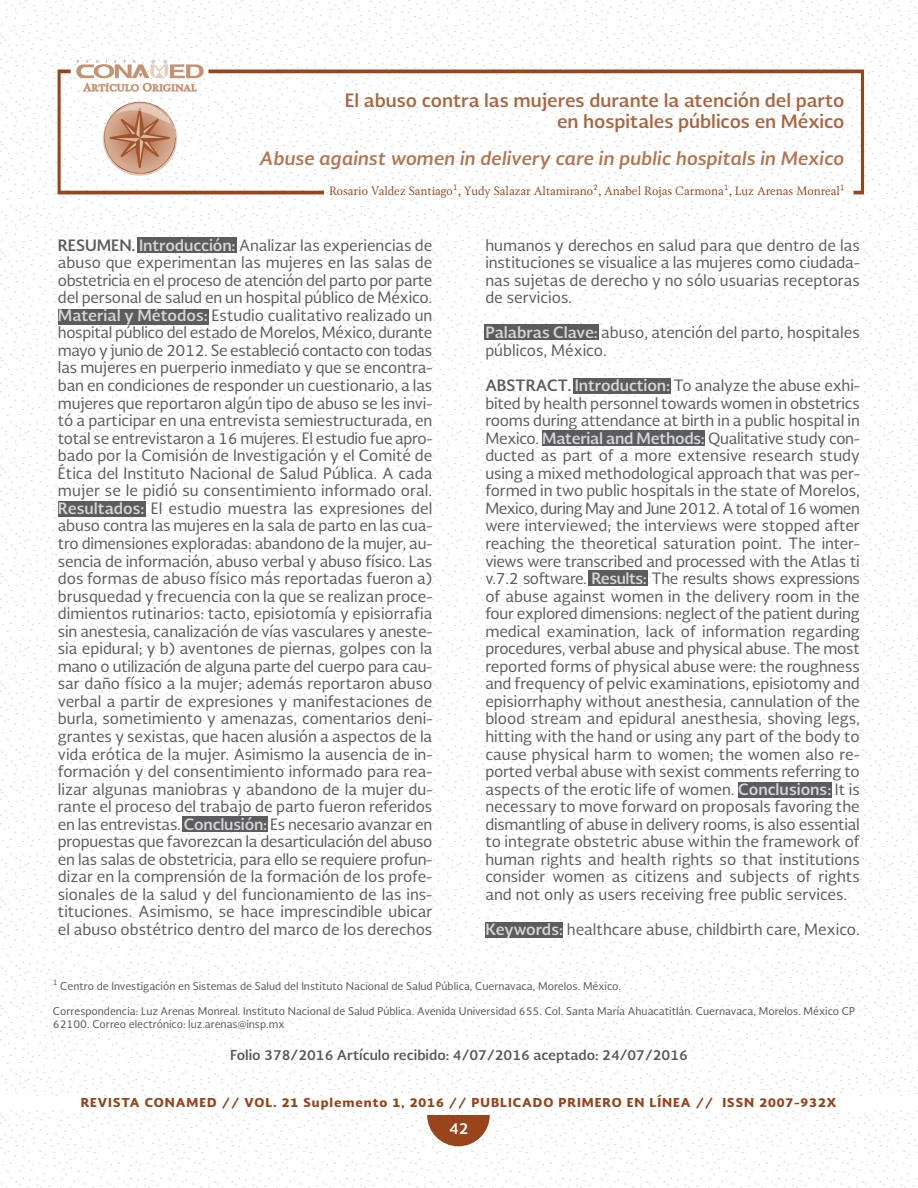
<style>
.page{position:relative;width:918px;height:1188px;background:#fff}
.page>*{position:absolute;margin:0;border:0;box-sizing:border-box;transform-origin:0 0}
.t1{font:700 18px/21.6px "Soberana Sans";color:#ac6640;text-align:right}
.t2{font:italic 700 18px "Soberana Sans";color:#b67552}
.t3{font:15.3px/17.5px "Soberana Sans";color:#5c5c5f;text-align:justify}
.t4{font:700 15px "Soberana Sans";color:#fff}
.t5{font:700 13.5px "Soberana Sans";color:#57585a}
.t6{font:12px "Soberana Texto";color:#98451c}
.t7{font:900 12px "Soberana Sans";letter-spacing:.08em;color:#98451c}
.t8{font:10.5px/12.6px "Soberana Sans";color:#57585a}
.t9{font:700 10.5px "Soberana Titular";letter-spacing:-.01em;color:#bd8161}
.s1{color:#e3c5b2}
.s2{font-size:9.45px;color:#e3c5b2}
.s3{font-weight:700}
.s4{font-weight:700;color:#d5d6d8}
</style>
<div class="page">
<div style="left:58px;top:309px;width:150px;height:16px;background:#5c5c5f"></div>
<div style="left:484px;top:325px;width:115px;height:15px;background:#5c5c5f"></div>
<div style="left:58px;top:501px;width:88px;height:16px;background:#5c5c5f"></div>
<div style="left:182px;top:817px;width:86px;height:15px;background:#5c5c5f"></div>
<div style="left:137px;top:237px;width:100px;height:16px;background:#5c5c5f"></div>
<div style="left:588px;top:570px;width:60px;height:16px;background:#5c5c5f"></div>
<div style="left:573px;top:378px;width:98px;height:16px;background:#5c5c5f"></div>
<div style="left:542px;top:431px;width:163px;height:15px;background:#5c5c5f"></div>
<div style="left:485px;top:922px;width:78px;height:16px;background:#5c5c5f"></div>
<div style="left:738px;top:782px;width:93px;height:16px;background:#5c5c5f"></div>
<svg style="left:76px;top:60px;width:128px;height:10px"></svg>
<svg style="left:58px;top:70px;width:806px;height:124px"></svg>
<svg style="left:427px;top:1110px;width:63px;height:36px"></svg>
<p class="t9" style="left:83px;top:80px;width:115px"><span class="s1">Art</span><span class="s2">í</span>culo Original</p>
<p class="t1" style="left:345px;top:89px;width:501px">El abuso contra las mujeres durante la atención del parto en hospitales públicos en México</p>
<p class="t2" style="left:260px;top:146px;width:586px">Abuse against women in delivery care in public hospitals in Mexico</p>
<p class="t6" style="left:329px;top:183px;width:517px">Rosario Valdez Santiago<sup>1</sup>, Yudy Salazar Altamirano<sup>2</sup>, Anabel Rojas Carmona<sup>1</sup>, Luz Arenas Monreal<sup>1</sup></p>
<p class="t3" style="left:58px;top:236px;width:376px"><span class="s3">RESUMEN.</span> <span class="s4">Introducción:</span> Analizar las experiencias de abuso que experimentan las mujeres en las salas de obstetricia en el proceso de atención del parto por parte del personal de salud en un hospital público de México.<br><span class="s4">Material y Métodos:</span> Estudio cualitativo realizado un hospital público del estado de Morelos, México, durante mayo y junio de 2012. Se estableció contacto con todas las mujeres en puerperio inmediato y que se encontra&shy;ban en condiciones de responder un cuestionario, a las mujeres que reportaron algún tipo de abuso se les invi&shy;tó a participar en una entrevista semiestructurada, en total se entrevistaron a 16 mujeres. El estudio fue apro&shy;bado por la Comisión de Investigación y el Comité de Ética del Instituto Nacional de Salud Pública. A cada mujer se le pidió su consentimiento informado oral.<br><span class="s4">Resultados:</span> El estudio muestra las expresiones del abuso contra las mujeres en la sala de parto en las cua&shy;tro dimensiones exploradas: abandono de la mujer, au&shy;sencia de información, abuso verbal y abuso físico. Las dos formas de abuso físico más reportadas fueron a) brusquedad y frecuencia con la que se realizan proce&shy;dimientos rutinarios: tacto, episiotomía y episiorrafia sin anestesia, canalización de vías vasculares y aneste&shy;sia epidural; y b) aventones de piernas, golpes con la mano o utilización de alguna parte del cuerpo para cau&shy;sar daño físico a la mujer; además reportaron abuso verbal a partir de expresiones y manifestaciones de burla, sometimiento y amenazas, comentarios deni&shy;grantes y sexistas, que hacen alusión a aspectos de la vida erótica de la mujer. Asimismo la ausencia de in&shy;formación y del consentimiento informado para rea&shy;lizar algunas maniobras y abandono de la mujer du&shy;rante el proceso del trabajo de parto fueron referidos en las entrevistas. <span class="s4">Conclusión:</span> Es necesario avanzar en propuestas que favorezcan la desarticulación del abuso en las salas de obstetricia, para ello se requiere profun&shy;dizar en la comprensión de la formación de los profe&shy;sionales de la salud y del funcionamiento de las ins&shy;tituciones. Asimismo, se hace imprescindible ubicar el abuso obstétrico dentro del marco de los derechos</p>
<p class="t3" style="left:485px;top:236px;width:376px">humanos y derechos en salud para que dentro de las instituciones se visualice a las mujeres como ciudada&shy;nas sujetas de derecho y no sólo usuarias receptoras de servicios.</p>
<p class="t3" style="left:485px;top:323px;width:376px"><span class="s4">Palabras Clave:</span> abuso, atención del parto, hospitales públicos, México.</p>
<p class="t3" style="left:485px;top:376px;width:376px"><span class="s3">ABSTRACT.</span> <span class="s4">Introduction:</span> To analyze the abuse exhi&shy;bited by health personnel towards women in obstetrics rooms during attendance at birth in a public hospital in Mexico. <span class="s4">Material and Methods:</span> Qualitative study con&shy;ducted as part of a more extensive research study using a mixed methodological approach that was per&shy;formed in two public hospitals in the state of Morelos, Mexico, during May and June 2012. A total of 16 women were interviewed; the interviews were stopped after reaching the theoretical saturation point. The inter&shy;views were transcribed and processed with the Atlas ti v.7.2 software. <span class="s4">Results:</span> The results shows expressions of abuse against women in the delivery room in the four explored dimensions: neglect of the patient during medical examination, lack of information regarding procedures, verbal abuse and physical abuse. The most reported forms of physical abuse were: the roughness and frequency of pelvic examinations, episiotomy and episiorrhaphy without anesthesia, cannulation of the blood stream and epidural anesthesia, shoving legs, hitting with the hand or using any part of the body to cause physical harm to women; the women also re&shy;ported verbal abuse with sexist comments referring to aspects of the erotic life of women. <span class="s4">Conclusions:</span> It is necessary to move forward on proposals favoring the dismantling of abuse in delivery rooms, is also essential to integrate obstetric abuse within the framework of human rights and health rights so that institutions consider women as citizens and subjects of rights and not only as users receiving free public services.</p>
<p class="t3" style="left:485px;top:920px;width:376px"><span class="s4">Keywords:</span> healthcare abuse, childbirth care, Mexico.</p>
<p class="t8" style="left:53px;top:979px;width:570px"><sup>1</sup> Centro de Investigación en Sistemas de Salud del Instituto Nacional de Salud Pública, Cuernavaca, Morelos. México.</p>
<p class="t8" style="left:53px;top:1004px;width:804px">Correspondencia: Luz Arenas Monreal. Instituto Nacional de Salud Pública. Avenida Universidad 655. Col. Santa María Ahuacatitlán. Cuernavaca, Morelos. México CP<br>62100. Correo electrónico: luz.arenas@insp.mx</p>
<p class="t5" style="left:230px;top:1046px;width:459px">Folio 378/2016 Artículo recibido: 4/07/2016 aceptado: 24/07/2016</p>
<p class="t7" style="left:81px;top:1094px;width:137px">REVISTA CONAMED</p>
<p class="t7" style="left:244px;top:1094px;width:201px">VOL. 21 Suplemento 1, 2016</p>
<p class="t7" style="left:472px;top:1094px;width:221px">PUBLICADO PRIMERO EN LÍNEA</p>
<p class="t7" style="left:723px;top:1094px;width:115px">ISSN 2007-932X</p>
<p class="t4" style="left:449px;top:1118px;width:21px">42</p>
</div>
